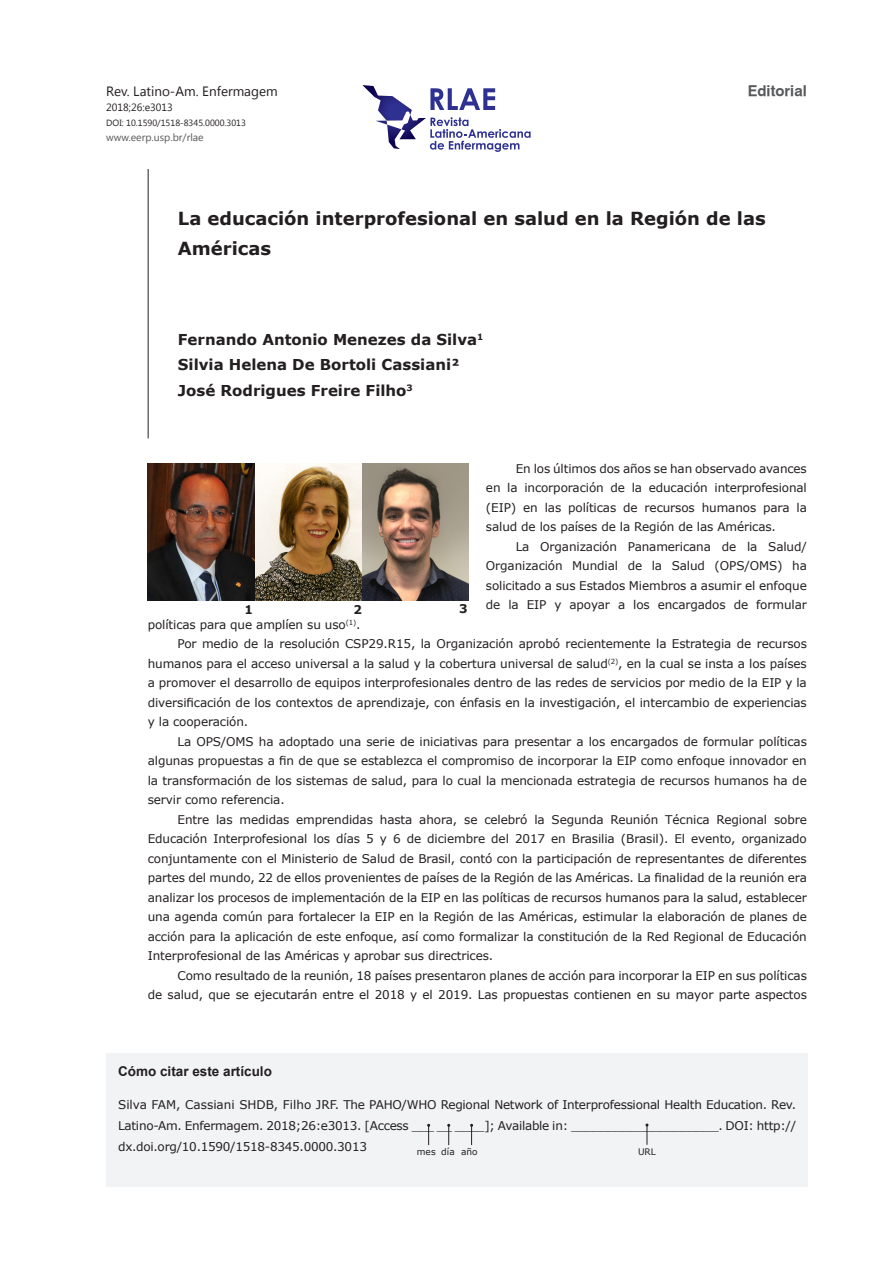
<style>
.page{position:relative;width:893px;height:1263px;background:#fff}
.page>*{position:absolute;margin:0;border:0;box-sizing:border-box;transform-origin:0 0}
.Título{font:700 18px/30px "Verdana";color:#231f20}
.Autor{font:700 15px "Verdana";color:#231f20}
.Título-2{font:700 15px "Verdana";color:#231f20}
.t1{font:700 15px "Geneva";color:#57585a}
.t2{font:13.5px "Segoe UI";color:#231f20}
.Subseção{font:700 13.5px "Arial";color:#231f20}
.TEXTO{font:12px/19.5px "Verdana";letter-spacing:-.01em;color:#231f20;text-align:justify}
.Tópico{font:12px/21px "Verdana";letter-spacing:-.02em;color:#231f20;text-align:justify}
.t3{font:700 12px "Verdana";color:#231f20}
.t4{font:10.5px "Segoe UI";color:#57585a}
.t5{font:10.5px "Segoe UI";color:#231f20}
.t6{font:9px "Segoe UI";color:#231f20}
.Rodapé_de_tabela__fi{font:9px "Verdana";color:#231f20}
</style>
<div class="page">
<svg style="left:362px;top:85px;width:169px;height:67px"></svg>
<hr style="left:148px;top:169px;width:1px;height:269px;background:#231f20">
<img style="left:148px;top:463px;width:321px;height:137px">
<div style="left:106px;top:1053px;width:702px;height:133px;background:#f2f3f4"></div>
<svg style="left:645px;top:1123px;width:3px;height:22px"></svg>
<svg style="left:447px;top:1124px;width:3px;height:21px"></svg>
<svg style="left:427px;top:1124px;width:3px;height:21px"></svg>
<svg style="left:470px;top:1124px;width:3px;height:21px"></svg>
<p class="t2" style="left:106px;top:82px;width:173px">Rev. Latino-Am. Enfermagem</p>
<p class="t1" style="left:748px;top:81px;width:61px">Editorial</p>
<p class="t5" style="left:106px;top:100px;width:68px">2018;26:e3013</p>
<p class="t6" style="left:106px;top:117px;width:141px">DOI: 10.1590/1518-8345.0000.3013</p>
<p class="t4" style="left:106px;top:130px;width:99px">www.eerp.usp.br/rlae</p>
<p class="Título" style="left:178px;top:203px;width:589px">La educación interprofesional en salud en la Región de las<br>Américas</p>
<p class="Autor" style="left:178px;top:329px;width:307px">Fernando Antonio Menezes da Silva<sup>1</sup></p>
<p class="Autor" style="left:178px;top:354px;width:284px">Silvia Helena De Bortoli Cassiani²</p>
<p class="Título-2" style="left:178px;top:380px;width:236px">José Rodrigues Freire Filho<sup>3</sup></p>
<p class="t3" style="left:245px;top:601px;width:10px">1</p>
<p class="t3" style="left:353px;top:601px;width:10px">2</p>
<p class="t3" style="left:459px;top:601px;width:10px">3</p>
<p class="TEXTO" style="left:486px;top:458px;width:322px;text-indent:30px">En los últimos dos años se han observado avances en la incorporación de la educación interprofesional (EIP) en las políticas de recursos humanos para la salud de los países de la Región de las Américas.</p>
<p class="TEXTO" style="left:486px;top:536px;width:322px;text-indent:30px">La Organización Panamericana de la Salud/ Organización Mundial de la Salud (OPS/OMS) ha solicitado a sus Estados Miembros a asumir el enfoque de la EIP y apoyar a los encargados de formular</p>
<p class="TEXTO" style="left:148px;top:614px;width:214px">políticas para que amplíen su uso<sup>(1)</sup>.</p>
<p class="TEXTO" style="left:148px;top:634px;width:661px;text-indent:30px">Por medio de la resolución CSP29.R15, la Organización aprobó recientemente la Estrategia de recursos humanos para el acceso universal a la salud y la cobertura universal de salud<sup>(2)</sup>, en la cual se insta a los países a promover el desarrollo de equipos interprofesionales dentro de las redes de servicios por medio de la EIP y la diversificación de los contextos de aprendizaje, con énfasis en la investigación, el intercambio de experiencias y la cooperación.</p>
<p class="TEXTO" style="left:148px;top:731px;width:661px;text-indent:30px">La OPS/OMS ha adoptado una serie de iniciativas para presentar a los encargados de formular políticas algunas propuestas a fin de que se establezca el compromiso de incorporar la EIP como enfoque innovador en la transformación de los sistemas de salud, para lo cual la mencionada estrategia de recursos humanos ha de servir como referencia.</p>
<p class="TEXTO" style="left:148px;top:809px;width:661px;text-indent:30px">Entre las medidas emprendidas hasta ahora, se celebró la Segunda Reunión Técnica Regional sobre Educación Interprofesional los días 5 y 6 de diciembre del 2017 en Brasilia (Brasil). El evento, organizado conjuntamente con el Ministerio de Salud de Brasil, contó con la participación de representantes de diferentes partes del mundo, 22 de ellos provenientes de países de la Región de las Américas. La finalidad de la reunión era analizar los procesos de implementación de la EIP en las políticas de recursos humanos para la salud, establecer una agenda común para fortalecer la EIP en la Región de las Américas, estimular la elaboración de planes de acción para la aplicación de este enfoque, así como formalizar la constitución de la Red Regional de Educación Interprofesional de las Américas y aprobar sus directrices.</p>
<p class="TEXTO" style="left:148px;top:965px;width:661px;text-align:right">Como resultado de la reunión, 18 países presentaron planes de acción para incorporar la EIP en sus políticas<br>de salud, que se ejecutarán entre el 2018 y el 2019. Las propuestas contienen en su mayor parte aspectos</p>
<p class="Subseção" style="left:118px;top:1062px;width:155px">Cómo citar este artículo</p>
<p class="Tópico" style="left:118px;top:1094px;width:680px">Silva FAM, Cassiani SHDB, Filho JRF. The PAHO/WHO Regional Network of Interprofessional Health Education. Rev.<br>Latino-Am. Enfermagem. 2018;26:e3013. [Access ___ __ ____]; Available in: ____________________. DOI: http:// dx.doi.org/10.1590/1518-8345.0000.3013</p>
<p class="Rodapé_de_tabela__fi" style="left:417px;top:1146px;width:20px">mes</p>
<p class="Rodapé_de_tabela__fi" style="left:441px;top:1146px;width:15px">día</p>
<p class="Rodapé_de_tabela__fi" style="left:461px;top:1146px;width:18px">año</p>
<p class="Rodapé_de_tabela__fi" style="left:638px;top:1146px;width:19px">URL</p>
</div>
